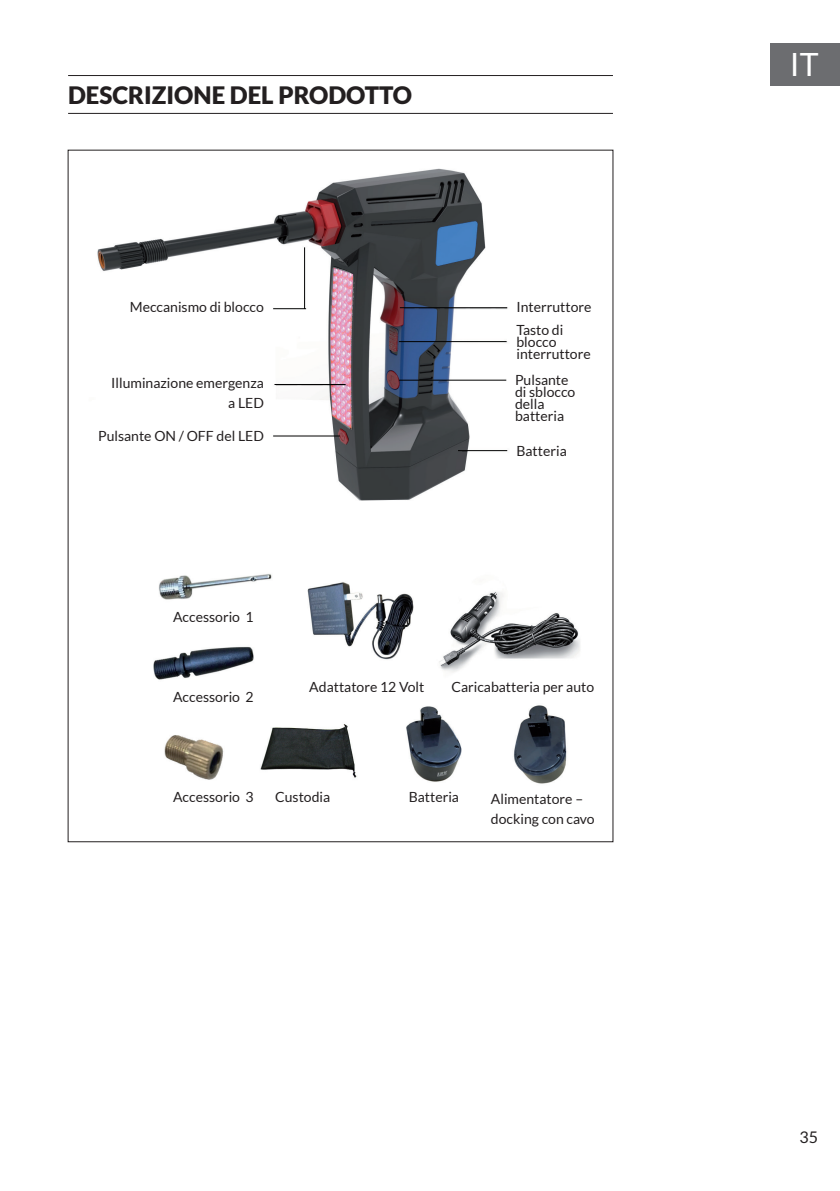
<style>
.page{position:relative;width:840px;height:1191px;background:#fff}
.page>*{position:absolute;margin:0;border:0;box-sizing:border-box;transform-origin:0 0}
.t1{font:32px "Lato";color:#fff}
.t2{font:900 24px "Lato";color:#231f20}
.t3{font:16px "Lato";color:#231f20}
.t4{font:14px/12px "Lato";color:#231f20}
</style>
<div class="page">
<div style="left:770px;top:43px;width:69px;height:42px;background:#6c6d70"></div>
<hr style="left:68px;top:75px;width:544px;height:1px;background:#231f20">
<hr style="left:68px;top:113px;width:544px;height:1px;background:#231f20">
<img style="left:97px;top:168px;width:483px;height:616px">
<h2 class="t2" style="left:68px;top:82px;width:345px">DESCRIZIONE DEL PRODOTTO</h2>
<p class="t4" style="left:130px;top:301px;width:135px">Meccanismo di blocco</p>
<p class="t4" style="left:111px;top:373px;width:154px;line-height:20px;text-align:right">Illuminazione emergenza a LED</p>
<p class="t4" style="left:98px;top:430px;width:167px">Pulsante ON / OFF del LED</p>
<p class="t4" style="left:173px;top:611px;width:82px">Accessorio 1</p>
<p class="t4" style="left:516px;top:301px;width:76px">Interruttore</p>
<p class="t4" style="left:516px;top:323px;width:76px">Tasto di blocco interruttore</p>
<p class="t4" style="left:514px;top:373px;width:62px">Pulsante di sblocco della batteria</p>
<p class="t4" style="left:516px;top:445px;width:52px">Batteria</p>
<p class="t4" style="left:173px;top:690px;width:82px">Accessorio 2</p>
<p class="t4" style="left:309px;top:681px;width:116px">Adattatore 12 Volt</p>
<p class="t4" style="left:451px;top:681px;width:144px">Caricabatteria per auto</p>
<p class="t4" style="left:173px;top:791px;width:82px">Accessorio 3</p>
<p class="t4" style="left:275px;top:791px;width:56px">Custodia</p>
<p class="t4" style="left:408px;top:791px;width:52px">Batteria</p>
<p class="t4" style="left:490px;top:788px;width:105px;line-height:20px">Alimentatore – docking con cavo</p>
<h1 class="t1" style="left:789px;top:47px;width:30px">IT</h1>
<p class="t3" style="left:799px;top:1128px;width:20px">35</p>
</div>
